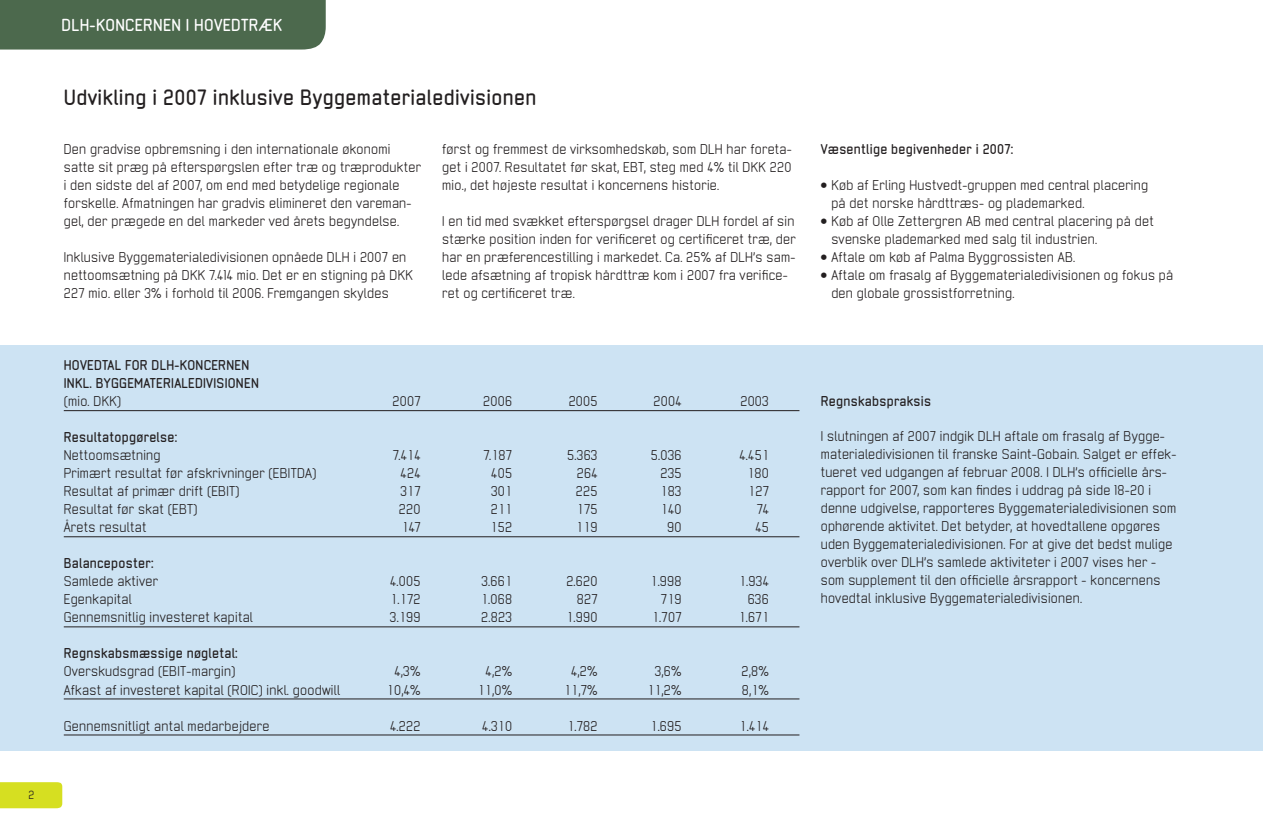
<style>
.page{position:relative;width:1263px;height:830px;background:#fff}
.page>*{position:absolute;margin:0;border:0;box-sizing:border-box;transform-origin:0 0}
.t1{font:700 21px "Neutraliser Sans";letter-spacing:.02em;color:#231f20}
.t2{font:700 16.5px "Neutraliser Sans";letter-spacing:.02em;color:#fff}
.t3{font:13.5px/18px "Neutraliser Sans";letter-spacing:.02em;color:#231f20}
.t4{font:13.5px "Bjarne Sans";letter-spacing:.02em;color:#231f20}
.t5{font:700 13.5px/18px "Neutraliser Sans";letter-spacing:.02em;color:#231f20}
.t6{font:11.25px "Neutraliser Sans";color:#231f20}
</style>
<div class="page">
<div style="left:0;top:345px;width:1263px;height:405px;background:#cde3f3"></div>
<div style="left:0;top:0;width:326px;height:49px;background:#4c694d"></div>
<div style="left:0;top:782px;width:62px;height:25px;background:#d6df21"></div>
<hr style="left:64px;top:410px;width:735px;height:1px;background:#231f20">
<hr style="left:64px;top:536px;width:735px;height:1px;background:#231f20">
<hr style="left:64px;top:626px;width:735px;height:1px;background:#231f20">
<hr style="left:64px;top:698px;width:735px;height:1px;background:#231f20">
<hr style="left:64px;top:734px;width:735px;height:1px;background:#231f20">
<p class="t6" style="left:29px;top:790px;width:7px">2</p>
<p class="t2" style="left:62px;top:19px;width:222px">DLH-KONCERNEN I HOVEDTRÆK</p>
<h1 class="t1" style="left:64px;top:90px;width:474px">Udvikling i 2007 inklusive Byggematerialedivisionen</h1>
<p class="t3" style="left:64px;top:141px;width:359px">Den gradvise opbremsning i den internationale økonomi satte sit præg på efterspørgslen efter træ og træprodukter i den sidste del af 2007, om end med betydelige regionale forskelle. Afmatningen har gradvis elimineret den vareman&shy;gel, der prægede en del markeder ved årets begyndelse.</p>
<p class="t3" style="left:64px;top:249px;width:351px">Inklusive Byggematerialedivisionen opnåede DLH i 2007 en nettoomsætning på DKK 7.414 mio. Det er en stigning på DKK<br>227 mio. eller 3% i forhold til 2006. Fremgangen skyldes</p>
<p class="t3" style="left:442px;top:141px;width:351px;text-align:justify">først og fremmest de virksomhedskøb, som DLH har foreta&shy;get i 2007. Resultatet før skat, EBT, steg med 4% til DKK 220 mio., det højeste resultat i koncernens historie.</p>
<p class="t3" style="left:442px;top:213px;width:355px">I en tid med svækket efterspørgsel drager DLH fordel af sin stærke position inden for verificeret og certificeret træ, der har en præferencestilling i markedet. Ca. 25% af DLH’s sam&shy;lede afsætning af tropisk hårdttræ kom i 2007 fra verifice&shy;ret og certificeret træ.</p>
<p class="t5" style="left:64px;top:357px;width:197px">HOVEDTAL FOR DLH-KONCERNEN<br>INKL. BYGGEMATERIALEDIVISIONEN</p>
<p class="t3" style="left:64px;top:393px;width:59px">(mio. DKK)</p>
<p class="t4" style="left:392px;top:393px;width:30px">2007</p>
<p class="t4" style="left:483px;top:393px;width:30px">2006</p>
<p class="t4" style="left:569px;top:393px;width:30px">2005</p>
<p class="t4" style="left:653px;top:393px;width:30px">2004</p>
<p class="t4" style="left:740px;top:393px;width:30px">2003</p>
<p class="t5" style="left:64px;top:429px;width:115px">Resultatopgørelse:</p>
<p class="t3" style="left:64px;top:447px;width:98px">Nettoomsætning</p>
<p class="t4" style="left:393px;top:447px;width:29px">7.414</p>
<p class="t4" style="left:484px;top:447px;width:30px">7.187</p>
<p class="t4" style="left:567px;top:447px;width:32px">5.363</p>
<p class="t4" style="left:651px;top:447px;width:32px">5.036</p>
<p class="t4" style="left:739px;top:447px;width:31px">4.451</p>
<p class="t3" style="left:64px;top:465px;width:254px">Primært resultat før afskrivninger (EBITDA)</p>
<p class="t4" style="left:401px;top:465px;width:21px">424</p>
<p class="t4" style="left:491px;top:465px;width:22px">405</p>
<p class="t4" style="left:577px;top:465px;width:22px">264</p>
<p class="t4" style="left:660px;top:465px;width:23px">235</p>
<p class="t4" style="left:747px;top:465px;width:23px">180</p>
<p class="t3" style="left:64px;top:483px;width:177px">Resultat af primær drift (EBIT)</p>
<p class="t4" style="left:400px;top:483px;width:22px">317</p>
<p class="t4" style="left:491px;top:483px;width:23px">301</p>
<p class="t4" style="left:576px;top:483px;width:23px">225</p>
<p class="t4" style="left:660px;top:483px;width:23px">183</p>
<p class="t4" style="left:748px;top:483px;width:22px">127</p>
<p class="t3" style="left:64px;top:501px;width:135px">Resultat før skat (EBT)</p>
<p class="t4" style="left:399px;top:501px;width:23px">220</p>
<p class="t4" style="left:491px;top:501px;width:23px">211</p>
<p class="t4" style="left:577px;top:501px;width:22px">175</p>
<p class="t4" style="left:661px;top:501px;width:22px">140</p>
<p class="t4" style="left:757px;top:501px;width:14px">74</p>
<p class="t3" style="left:64px;top:519px;width:84px">Årets resultat</p>
<p class="t4" style="left:402px;top:519px;width:20px">147</p>
<p class="t4" style="left:491px;top:519px;width:23px">152</p>
<p class="t4" style="left:576px;top:519px;width:23px">119</p>
<p class="t4" style="left:667px;top:519px;width:16px">90</p>
<p class="t4" style="left:755px;top:519px;width:15px">45</p>
<p class="t5" style="left:64px;top:555px;width:91px">Balanceposter:</p>
<p class="t3" style="left:64px;top:573px;width:96px">Samlede aktiver</p>
<p class="t4" style="left:390px;top:573px;width:32px">4.005</p>
<p class="t4" style="left:481px;top:573px;width:32px">3.661</p>
<p class="t4" style="left:566px;top:573px;width:33px">2.620</p>
<p class="t4" style="left:650px;top:573px;width:33px">1.998</p>
<p class="t4" style="left:739px;top:573px;width:31px">1.934</p>
<p class="t3" style="left:64px;top:591px;width:70px">Egenkapital</p>
<p class="t4" style="left:390px;top:591px;width:32px">1.172</p>
<p class="t4" style="left:481px;top:591px;width:33px">1.068</p>
<p class="t4" style="left:577px;top:591px;width:22px">827</p>
<p class="t4" style="left:661px;top:591px;width:22px">719</p>
<p class="t4" style="left:748px;top:591px;width:23px">636</p>
<p class="t3" style="left:64px;top:609px;width:191px">Gennemsnitlig investeret kapital</p>
<p class="t4" style="left:390px;top:609px;width:32px">3.199</p>
<p class="t4" style="left:481px;top:609px;width:32px">2.823</p>
<p class="t4" style="left:566px;top:609px;width:33px">1.990</p>
<p class="t4" style="left:652px;top:609px;width:31px">1.707</p>
<p class="t4" style="left:739px;top:609px;width:32px">1.671</p>
<p class="t5" style="left:64px;top:645px;width:175px">Regnskabsmæssige nøgletal:</p>
<p class="t3" style="left:64px;top:663px;width:173px">Overskudsgrad (EBIT-margin)</p>
<p class="t4" style="left:394px;top:663px;width:28px">4,3%</p>
<p class="t4" style="left:486px;top:663px;width:28px">4,2%</p>
<p class="t4" style="left:571px;top:663px;width:28px">4,2%</p>
<p class="t4" style="left:655px;top:663px;width:28px">3,6%</p>
<p class="t4" style="left:741px;top:663px;width:29px">2,8%</p>
<p class="t3" style="left:64px;top:681px;width:278px">Afkast af investeret kapital (ROIC) inkl. goodwill</p>
<p class="t4" style="left:387px;top:681px;width:35px">10,4%</p>
<p class="t4" style="left:478px;top:681px;width:36px">11,0%</p>
<p class="t4" style="left:564px;top:681px;width:35px">11,7%</p>
<p class="t4" style="left:647px;top:681px;width:36px">11,2%</p>
<p class="t4" style="left:742px;top:681px;width:29px">8,1%</p>
<p class="t3" style="left:64px;top:717px;width:207px">Gennemsnitligt antal medarbejdere</p>
<p class="t4" style="left:390px;top:717px;width:32px">4.222</p>
<p class="t4" style="left:482px;top:717px;width:31px">4.310</p>
<p class="t4" style="left:567px;top:717px;width:32px">1.782</p>
<p class="t4" style="left:650px;top:717px;width:33px">1.695</p>
<p class="t4" style="left:740px;top:717px;width:31px">1.414</p>
<p class="t5" style="left:821px;top:141px;width:194px">Væsentlige begivenheder i 2007:</p>
<p class="t3" style="left:831px;top:177px;width:318px;text-indent:-11px">• Køb af Erling Hustvedt-gruppen med central placering på det norske hårdttræs- og plademarked.</p>
<p class="t3" style="left:831px;top:213px;width:324px;text-indent:-11px">• Køb af Olle Zettergren AB med central placering på det svenske plademarked med salg til industrien.</p>
<p class="t3" style="left:821px;top:249px;width:256px">• Aftale om køb af Palma Byggrossisten AB.</p>
<p class="t3" style="left:831px;top:267px;width:343px;text-indent:-11px">• Aftale om frasalg af Byggematerialedivisionen og fokus på den globale grossistforretning.</p>
<p class="t5" style="left:821px;top:393px;width:112px">Regnskabspraksis</p>
<p class="t3" style="left:821px;top:427px;width:357px">I slutningen af 2007 indgik DLH aftale om frasalg af Bygge&shy;materialedivisionen til franske Saint-Gobain. Salget er effek&shy;tueret ved udgangen af februar 2008. I DLH’s officielle års&shy;rapport for 2007, som kan findes i uddrag på side 18-20 i denne udgivelse, rapporteres Byggematerialedivisionen som ophørende aktivitet. Det betyder, at hovedtallene opgøres uden Byggematerialedivisionen. For at give det bedst mulige overblik over DLH’s samlede aktiviteter i 2007 vises her - som supplement til den officielle årsrapport - koncernens hovedtal inklusive Byggematerialedivisionen.</p>
</div>
